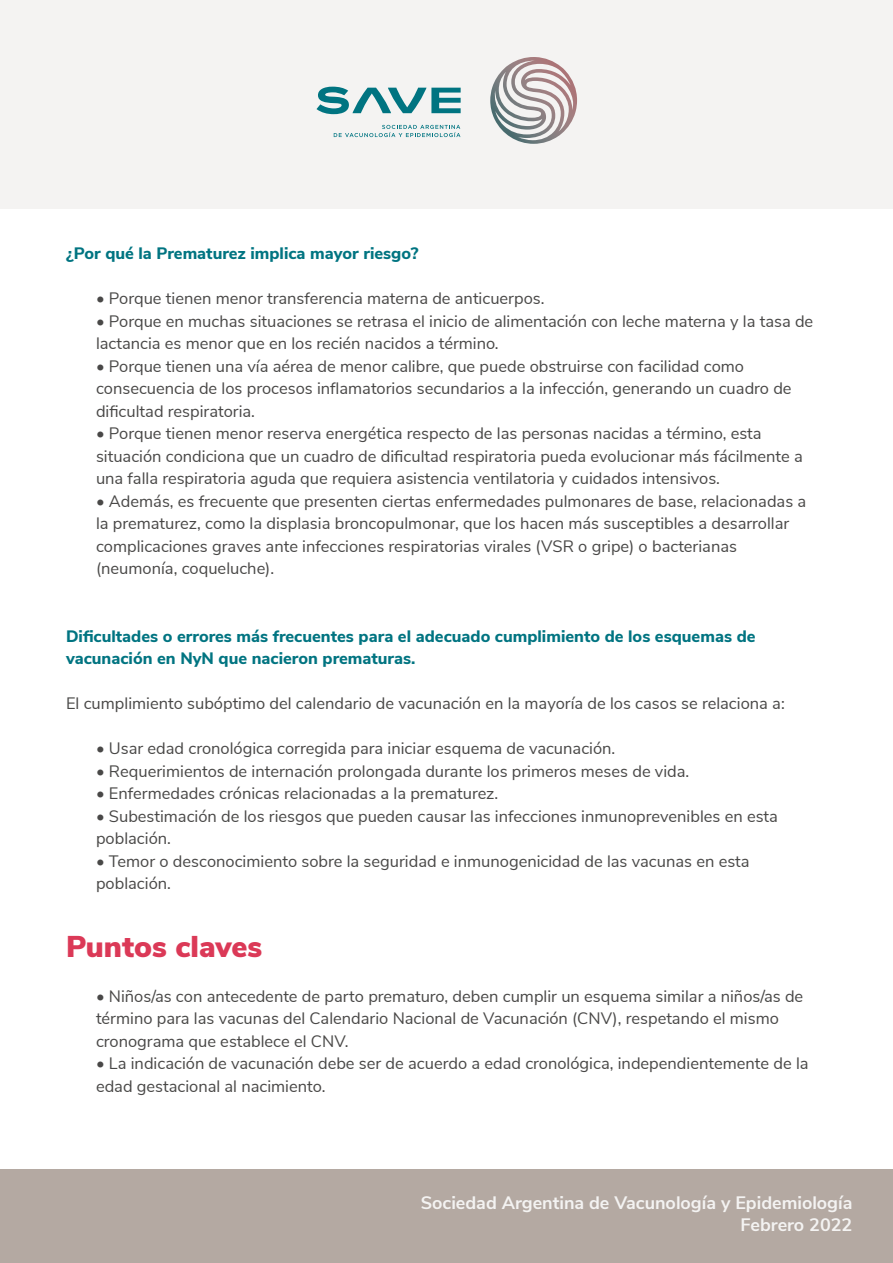
<style>
.page{position:relative;width:893px;height:1263px;background:#fff}
.page>*{position:absolute;margin:0;border:0;box-sizing:border-box;transform-origin:0 0}
.t1{font:900 30px "Nunito Sans";color:#db3957}
.t2{font:700 18px/21.6px "Nunito Sans";color:#f4f3f2;text-align:right}
.t3{font:16.5px/22.5px "Nunito Sans";color:#494847}
.t4{font:800 16.5px/22.5px "Nunito Sans";color:#007481}
</style>
<div class="page">
<div style="left:0;top:0;width:893px;height:208px;background:#f4f3f2"></div>
<svg style="left:334px;top:125px;width:126px;height:12px"></svg>
<svg style="left:316px;top:87px;width:145px;height:27px"></svg>
<svg style="left:490px;top:57px;width:87px;height:87px"></svg>
<div style="left:0;top:1169px;width:893px;height:94px;background:#b4a9a2"></div>
<p class="t4" style="left:66px;top:241px;width:354px">¿Por qué la Prematurez implica mayor riesgo?</p>
<p class="t3" style="left:96px;top:286px;width:450px">• Porque tienen menor transferencia materna de anticuerpos.</p>
<p class="t3" style="left:96px;top:309px;width:719px">• Porque en muchas situaciones se retrasa el inicio de alimentación con leche materna y la tasa de lactancia es menor que en los recién nacidos a término.</p>
<p class="t3" style="left:96px;top:354px;width:697px">• Porque tienen una vía aérea de menor calibre, que puede obstruirse con facilidad como consecuencia de los procesos inflamatorios secundarios a la infección, generando un cuadro de dificultad respiratoria.</p>
<p class="t3" style="left:96px;top:421px;width:708px">• Porque tienen menor reserva energética respecto de las personas nacidas a término, esta situación condiciona que un cuadro de dificultad respiratoria pueda evolucionar más fácilmente a una falla respiratoria aguda que requiera asistencia ventilatoria y cuidados intensivos.</p>
<p class="t3" style="left:96px;top:489px;width:712px">• Además, es frecuente que presenten ciertas enfermedades pulmonares de base, relacionadas a la prematurez, como la displasia broncopulmonar, que los hacen más susceptibles a desarrollar complicaciones graves ante infecciones respiratorias virales (VSR o gripe) o bacterianas (neumonía, coqueluche).</p>
<p class="t4" style="left:66px;top:624px;width:691px">Dificultades o errores más frecuentes para el adecuado cumplimiento de los esquemas de vacunación en NyN que nacieron prematuras.</p>
<p class="t3" style="left:66px;top:691px;width:720px">El cumplimiento subóptimo del calendario de vacunación en la mayoría de los casos se relaciona a:</p>
<p class="t3" style="left:96px;top:736px;width:521px">• Usar edad cronológica corregida para iniciar esquema de vacunación.</p>
<p class="t3" style="left:96px;top:759px;width:595px">• Requerimientos de internación prolongada durante los primeros meses de vida.</p>
<p class="t3" style="left:96px;top:781px;width:404px">• Enfermedades crónicas relacionadas a la prematurez.</p>
<p class="t3" style="left:96px;top:804px;width:683px">• Subestimación de los riesgos que pueden causar las infecciones inmunoprevenibles en esta población.</p>
<p class="t3" style="left:96px;top:849px;width:655px">• Temor o desconocimiento sobre la seguridad e inmunogenicidad de las vacunas en esta población.</p>
<h1 class="t1" style="left:66px;top:924px;width:198px">Puntos claves</h1>
<p class="t3" style="left:96px;top:984px;width:709px">• Niños/as con antecedente de parto prematuro, deben cumplir un esquema similar a niños/as de término para las vacunas del Calendario Nacional de Vacunación (CNV), respetando el mismo cronograma que establece el CNV.</p>
<p class="t3" style="left:96px;top:1051px;width:714px">• La indicación de vacunación debe ser de acuerdo a edad cronológica, independientemente de la edad gestacional al nacimiento.</p>
<p class="t2" style="left:421px;top:1191px;width:433px">Sociedad Argentina de Vacunología y Epidemiología<br>Febrero 2022</p>
</div>
